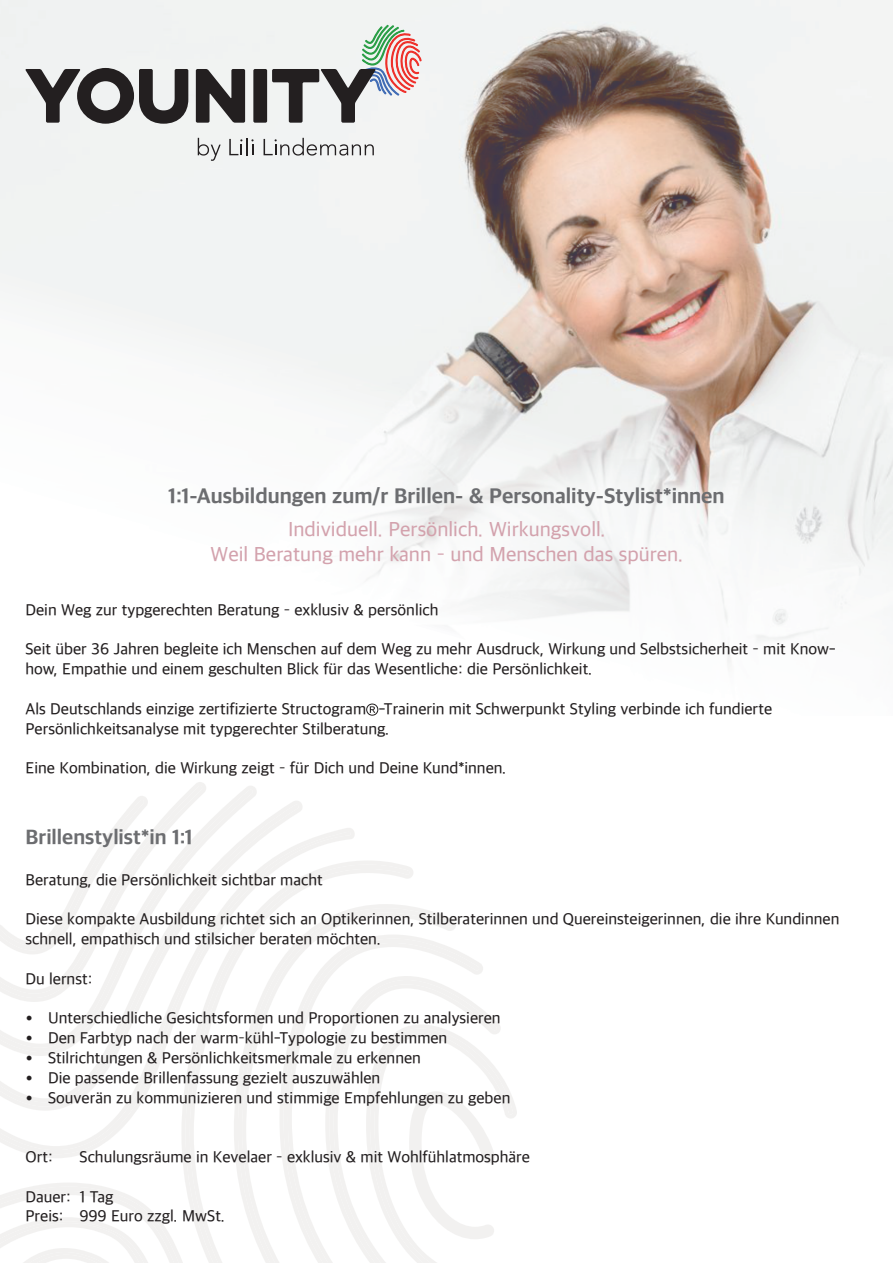
<style>
.page{position:relative;width:893px;height:1263px;background:#fff}
.page>*{position:absolute;margin:0;border:0;box-sizing:border-box;transform-origin:0 0}
.t1{font:800 21.45px "Apple SD Gothic Neo";color:#6c6d70}
.t2{font:500 21px/25.2px "Apple SD Gothic Neo";color:#d3a2ad;text-align:center}
.t3{font:800 21px "Apple SD Gothic Neo";color:#6c6d70}
.t4{font:500 16.5px/19.8px "Apple SD Gothic Neo";color:#231f20}
</style>
<div class="page">
<img style="left:0;top:0;width:893px;height:712px">
<svg style="left:135px;top:786px;width:122px;height:15px"></svg>
<svg style="left:113px;top:801px;width:189px;height:27px"></svg>
<svg style="left:0;top:828px;width:355px;height:330px"></svg>
<svg style="left:181px;top:860px;width:232px;height:403px"></svg>
<svg style="left:234px;top:904px;width:222px;height:359px"></svg>
<svg style="left:280px;top:934px;width:203px;height:329px"></svg>
<svg style="left:325px;top:976px;width:173px;height:287px"></svg>
<svg style="left:366px;top:1024px;width:151px;height:239px"></svg>
<svg style="left:0;top:1182px;width:183px;height:81px"></svg>
<svg style="left:366px;top:703px;width:12px;height:13px"></svg>
<svg style="left:25px;top:68px;width:163px;height:56px"></svg>
<svg style="left:196px;top:69px;width:49px;height:54px"></svg>
<div style="left:253px;top:69px;width:14px;height:54px;background:#231f20;border-radius:2px"></div>
<svg style="left:272px;top:24px;width:150px;height:99px"></svg>
<svg style="left:264px;top:138px;width:110px;height:18px"></svg>
<svg style="left:229px;top:138px;width:25px;height:17px"></svg>
<svg style="left:198px;top:138px;width:23px;height:23px"></svg>
<h1 class="t1" style="left:168px;top:485px;width:558px">1꞉1-Ausbildungen zum/r Brillen- &amp; Personality-Stylist*innen</h1>
<p class="t2" style="left:211px;top:518px;width:474px">Individuell. Persönlich. Wirkungsvoll.<br>Weil Beratung mehr kann – und Menschen das spüren.</p>
<p class="t4" style="left:26px;top:601px;width:414px">Dein Weg zur typgerechten Beratung – exklusiv &amp; persönlich</p>
<p class="t4" style="left:26px;top:640px;width:812px">Seit über 36 Jahren begleite ich Menschen auf dem Weg zu mehr Ausdruck, Wirkung und Selbstsicherheit – mit Know&shy;how, Empathie und einem geschulten Blick für das Wesentliche꞉ die Persönlichkeit.</p>
<p class="t4" style="left:26px;top:700px;width:748px">Als Deutschlands einzige zertifizierte Structogram -Trainerin mit Schwerpunkt Styling verbinde ich fundierte<br>Persönlichkeitsanalyse mit typgerechter Stilberatung.</p>
<p class="t4" style="left:26px;top:759px;width:483px">Eine Kombination, die Wirkung zeigt – für Dich und Deine Kund*innen.</p>
<p class="t3" style="left:26px;top:826px;width:169px">Brillenstylist*in 1꞉1</p>
<p class="t4" style="left:26px;top:871px;width:299px">Beratung, die Persönlichkeit sichtbar macht</p>
<p class="t4" style="left:26px;top:910px;width:815px">Diese kompakte Ausbildung richtet sich an Optikerinnen, Stilberaterinnen und Quereinsteigerinnen, die ihre Kundinnen schnell, empathisch und stilsicher beraten möchten.</p>
<p class="t4" style="left:26px;top:970px;width:69px">Du lernst꞉</p>
<p class="t4" style="left:26px;top:1009px;width:477px">• Unterschiedliche Gesichtsformen und Proportionen zu analysieren</p>
<p class="t4" style="left:26px;top:1029px;width:423px">• Den Farbtyp nach der warm–kühl-Typologie zu bestimmen</p>
<p class="t4" style="left:26px;top:1049px;width:397px">• Stilrichtungen &amp; Persönlichkeitsmerkmale zu erkennen</p>
<p class="t4" style="left:26px;top:1069px;width:356px">• Die passende Brillenfassung gezielt auszuwählen</p>
<p class="t4" style="left:26px;top:1089px;width:486px">• Souverän zu kommunizieren und stimmige Empfehlungen zu geben</p>
<p class="t4" style="left:26px;top:1148px;width:29px">Ort꞉</p>
<p class="t4" style="left:80px;top:1148px;width:452px">Schulungsräume in Kevelaer – exklusiv &amp; mit Wohlfühlatmosphäre</p>
<p class="t4" style="left:26px;top:1188px;width:201px">Dauer꞉ 1 Tag<br>Preis꞉ 999 Euro zzgl. MwSt.</p>
</div>
